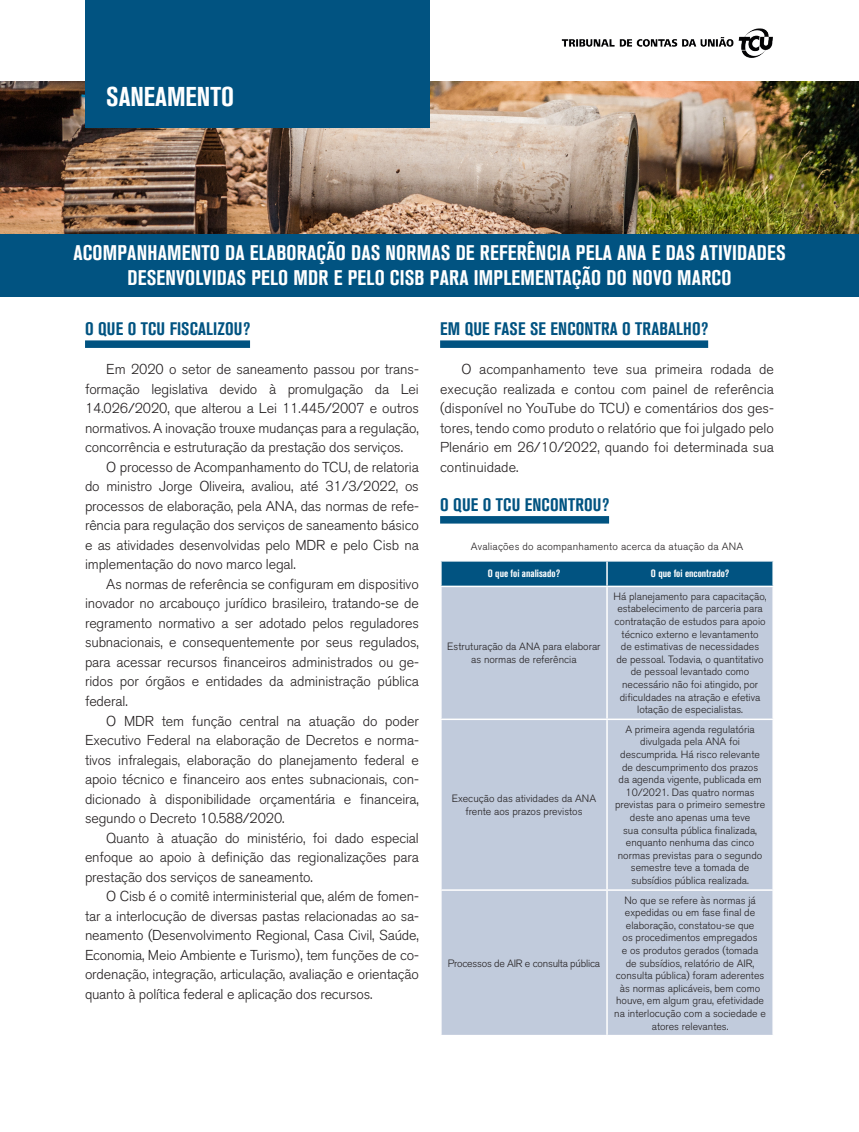
<style>
.page{position:relative;width:859px;height:1132px;background:#fff}
.page>*{position:absolute;margin:0;border:0;box-sizing:border-box;transform-origin:0 0}
.t1{font:27px "Akzidenz Grotesk BQ Bd Cnd Alt";color:#fff}
.TÍTULO_FICHA{font:700 condensed 21px "Akzidenz Grotesk BQ";letter-spacing:.01em;color:#fff}
.INTERTÍTULO_FICHA{font:700 condensed 18px "Akzidenz Grotesk BQ";letter-spacing:.01em;color:#015381}
.TEXTO_FICHA{font:300 14.25px/19.5px "Akzidenz Grotesk BQ";letter-spacing:-.01em;color:#231f20;text-align:justify}
.TEXTO_FICHA-2{font:300 10.5px/12.6px "Akzidenz Grotesk BQ";color:#231f20;text-align:center}
.FONTE_FICHA{font:300 10.5px "Akzidenz Grotesk BQ";letter-spacing:.02em;color:#231f20}
.TÍTULO_GRÁFICOS_E_T{font:700 condensed 10.5px "Akzidenz Grotesk BQ";color:#fff}
.TEXTO_FICHA-3{font:300 10.5px "Akzidenz Grotesk BQ";letter-spacing:-.02em;color:#231f20}
</style>
<div class="page">
<img style="left:0;top:82px;width:859px;height:152px">
<div style="left:85px;top:0;width:344px;height:128px;background:#015381"></div>
<img style="left:561px;top:28px;width:212px;height:30px">
<div style="left:85px;top:340px;width:165px;height:8px;background:#015381"></div>
<div style="left:440px;top:340px;width:268px;height:8px;background:#015381"></div>
<div style="left:440px;top:516px;width:169px;height:7px;background:#015381"></div>
<div style="left:442px;top:561px;width:330px;height:24px;background:#015381"></div>
<div style="left:442px;top:587px;width:330px;height:447px;background:#c1cbdc"></div>
<hr style="left:606px;top:561px;width:2px;height:24px;background:#fff">
<hr style="left:606px;top:587px;width:2px;height:131px;background:#fff">
<hr style="left:606px;top:719px;width:2px;height:170px;background:#fff">
<hr style="left:606px;top:890px;width:2px;height:144px;background:#fff">
<hr style="left:440px;top:718px;width:167px;height:1px;background:#fff">
<hr style="left:607px;top:718px;width:167px;height:1px;background:#fff">
<hr style="left:440px;top:889px;width:167px;height:1px;background:#fff">
<hr style="left:607px;top:889px;width:167px;height:1px;background:#fff">
<div style="left:0;top:234px;width:859px;height:62px;background:#015381"></div>
<h1 class="t1" style="left:106px;top:81px;width:129px">SANEAMENTO</h1>
<p class="TÍTULO_FICHA" style="left:73px;top:240px;width:714px">ACOMPANHAMENTO DA ELABORAÇÃO DAS NORMAS DE REFERÊNCIA PELA ANA E DAS ATIVIDADES</p>
<p class="TÍTULO_FICHA" style="left:127px;top:266px;width:605px">DESENVOLVIDAS PELO MDR E PELO CISB PARA IMPLEMENTAÇÃO DO NOVO MARCO</p>
<p class="INTERTÍTULO_FICHA" style="left:85px;top:318px;width:167px">O QUE O TCU FISCALIZOU?</p>
<p class="TEXTO_FICHA" style="left:85px;top:359px;width:335px;text-indent:21px">Em 2020 o setor de saneamento passou por trans&shy;formação legislativa devido à promulgação da Lei 14.026/2020, que alterou a Lei 11.445/2007 e outros normativos. A inovação trouxe mudanças para a regulação, concorrência e estruturação da prestação dos serviços.</p>
<p class="TEXTO_FICHA" style="left:85px;top:457px;width:335px;text-indent:21px">O processo de Acompanhamento do TCU, de relatoria do ministro Jorge Oliveira, avaliou, até 31/3/2022, os processos de elaboração, pela ANA, das normas de refe&shy;rência para regulação dos serviços de saneamento básico e as atividades desenvolvidas pelo MDR e pelo Cisb na implementação do novo marco legal.</p>
<p class="TEXTO_FICHA" style="left:85px;top:574px;width:335px;text-indent:21px">As normas de referência se configuram em dispositivo inovador no arcabouço jurídico brasileiro, tratando-se de regramento normativo a ser adotado pelos reguladores subnacionais, e consequentemente por seus regulados, para acessar recursos financeiros administrados ou ge&shy;ridos por órgãos e entidades da administração pública federal.</p>
<p class="TEXTO_FICHA" style="left:85px;top:710px;width:335px;text-indent:21px">O MDR tem função central na atuação do poder Executivo Federal na elaboração de Decretos e norma&shy;tivos infralegais, elaboração do planejamento federal e apoio técnico e financeiro aos entes subnacionais, con&shy;dicionado à disponibilidade orçamentária e financeira, segundo o Decreto 10.588/2020.</p>
<p class="TEXTO_FICHA" style="left:85px;top:827px;width:335px;text-indent:21px">Quanto à atuação do ministério, foi dado especial enfoque ao apoio à definição das regionalizações para prestação dos serviços de saneamento.</p>
<p class="TEXTO_FICHA" style="left:85px;top:886px;width:335px;text-indent:21px">O Cisb é o comitê interministerial que, além de fomen&shy;tar a interlocução de diversas pastas relacionadas ao sa&shy;neamento (Desenvolvimento Regional, Casa Civil, Saúde, Economia, Meio Ambiente e Turismo), tem funções de co&shy;ordenação, integração, articulação, avaliação e orientação quanto à política federal e aplicação dos recursos.</p>
<p class="INTERTÍTULO_FICHA" style="left:440px;top:318px;width:270px">EM QUE FASE SE ENCONTRA O TRABALHO?</p>
<p class="TEXTO_FICHA" style="left:440px;top:359px;width:335px;text-indent:21px">O acompanhamento teve sua primeira rodada de execução realizada e contou com painel de referência (disponível no YouTube do TCU) e comentários dos ges&shy;tores, tendo como produto o relatório que foi julgado pelo Plenário em 26/10/2022, quando foi determinada sua continuidade.</p>
<p class="INTERTÍTULO_FICHA" style="left:440px;top:494px;width:171px">O QUE O TCU ENCONTROU?</p>
<p class="FONTE_FICHA" style="left:471px;top:540px;width:274px">Avaliações do acompanhamento acerca da atuação da ANA</p>
<p class="TÍTULO_GRÁFICOS_E_T" style="left:488px;top:567px;width:74px">O que foi analisado?</p>
<p class="TÍTULO_GRÁFICOS_E_T" style="left:651px;top:567px;width:80px">O que foi encontrado?</p>
<p class="TEXTO_FICHA-2" style="left:447px;top:640px;width:155px">Estruturação da ANA para elaborar as normas de referência</p>
<p class="TEXTO_FICHA-2" style="left:452px;top:792px;width:146px">Execução das atividades da ANA frente aos prazos previstos</p>
<p class="TEXTO_FICHA-3" style="left:448px;top:956px;width:154px">Processos de AIR e consulta pública</p>
<p class="TEXTO_FICHA-2" style="left:613px;top:590px;width:155px">Há planejamento para capacitação, estabelecimento de parceria para contratação de estudos para apoio técnico externo e levantamento<br>de estimativas de necessidades<br>de pessoal. Todavia, o quantitativo de pessoal levantado como necessário não foi atingido, por dificuldades na atração e efetiva lotação de especialistas.</p>
<p class="TEXTO_FICHA-2" style="left:615px;top:722px;width:152px">A primeira agenda regulatória divulgada pela ANA foi descumprida. Há risco relevante de descumprimento dos prazos<br>da agenda vigente, publicada em<br>10/2021. Das quatro normas previstas para o primeiro semestre deste ano apenas uma teve<br>sua consulta pública finalizada, enquanto nenhuma das cinco normas previstas para o segundo semestre teve a tomada de subsídios pública realizada.</p>
<p class="TEXTO_FICHA-2" style="left:614px;top:893px;width:153px">No que se refere às normas já expedidas ou em fase final de elaboração, constatou-se que<br>os procedimentos empregados<br>e os produtos gerados (tomada<br>de subsídios, relatório de AIR, consulta pública) foram aderentes às normas aplicáveis, bem como houve, em algum grau, efetividade na interlocução com a sociedade e atores relevantes.</p>
</div>
